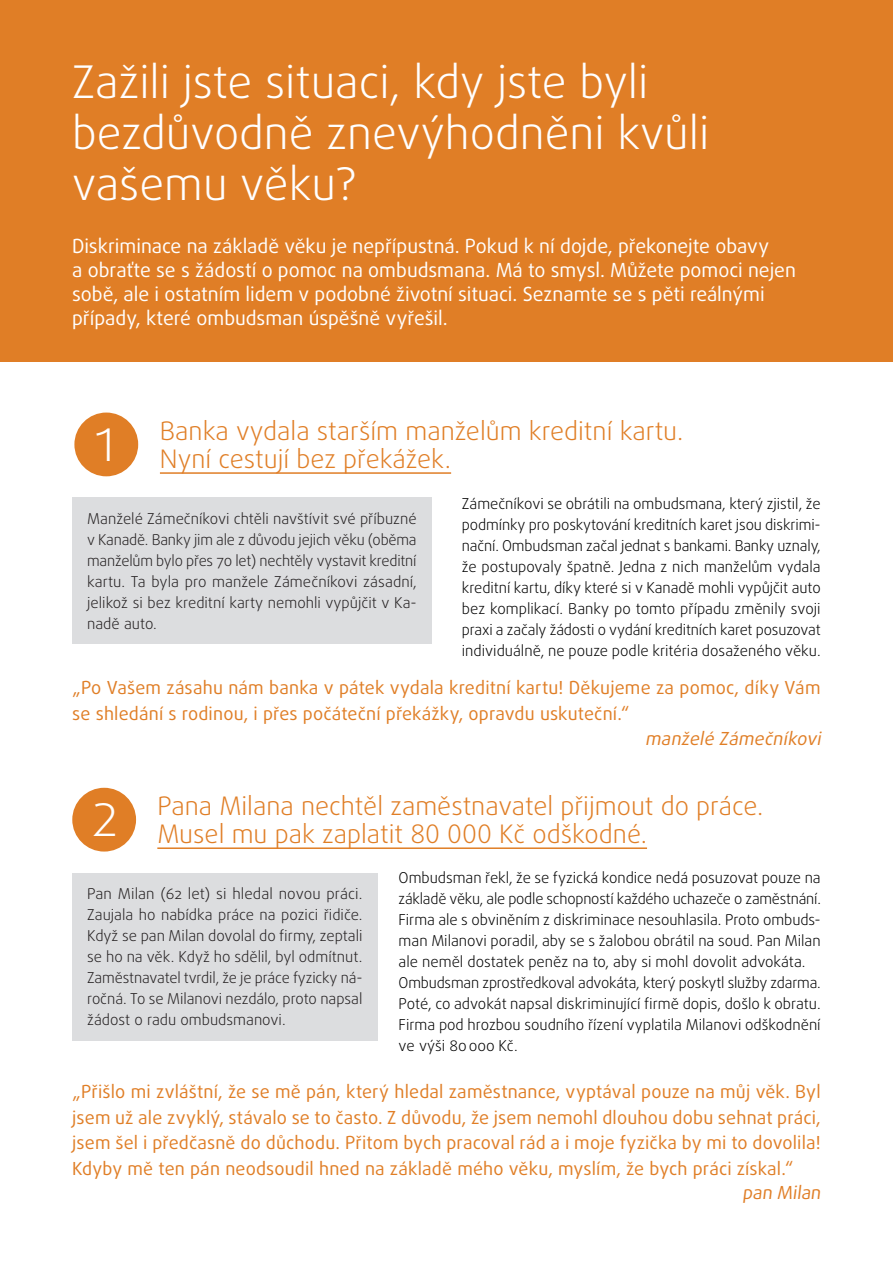
<style>
.page{position:relative;width:893px;height:1263px;background:#fff}
.page>*{position:absolute;margin:0;border:0;box-sizing:border-box;transform-origin:0 0}
.Nadpis_2{font:300 45px/51px "Daxline Pro";color:#fff}
.chleba_CZ{font:300 45px "Daxline Pro";color:#fff}
.X__Nadpis_3{font:300 25.5px/28.5px "Daxline Pro";color:#e07e26}
.chleba_CZ-2{font:19.5px/24px "Daxline Pro";color:#fff}
.Nadpis_4{font:18px/25.5px "Daxline Pro";letter-spacing:.01em;color:#e07e26}
.Nadpis_4-2{font:italic 18px "Daxline Pro";color:#e07e26}
.chleba_CZ-3{font:300 15px/21px "Daxline Pro";color:#000;text-align:justify}
.chleba_CZ_odrazky_ZE{font:300 15px/21px "Daxline Pro";color:#231f20;text-align:justify}
</style>
<div class="page">
<div style="left:0;top:0;width:893px;height:361px;background:#e07e26"></div>
<div style="left:72px;top:498px;width:360px;height:146px;background:#dcdddf"></div>
<div style="left:74px;top:413px;width:64px;height:63px;background:#e07e26;border-radius:50%"></div>
<hr style="left:160px;top:472px;width:291px;height:2px;background:#e07e26">
<hr style="left:157px;top:847px;width:490px;height:2px;background:#e07e26">
<div style="left:72px;top:873px;width:305px;height:167px;background:#dcdddf"></div>
<div style="left:72px;top:788px;width:64px;height:63px;background:#e07e26;border-radius:50%"></div>
<p class="Nadpis_2" style="left:72px;top:57px;width:639px">Zažili jste situaci, kdy jste byli bezdůvodně znevýhodněni kvůli vašemu věku?</p>
<p class="chleba_CZ-2" style="left:72px;top:234px;width:725px">Diskriminace na základě věku je nepřípustná. Pokud k ní dojde, překonejte obavy<br>a obraťte se s žádostí o pomoc na ombudsmana. Má to smysl. Můžete pomoci nejen sobě, ale i ostatním lidem v podobné životní situaci. Seznamte se s pěti reálnými případy, které ombudsman úspěšně vyřešil.</p>
<p class="chleba_CZ" style="left:95px;top:415px;width:21px">1</p>
<p class="X__Nadpis_3" style="left:160px;top:416px;width:525px">Banka vydala starším manželům kreditní kartu.<br>Nyní cestují bez překážek.</p>
<p class="chleba_CZ_odrazky_ZE" style="left:87px;top:508px;width:331px">Manželé Zámečníkovi chtěli navštívit své příbuzné v Kanadě. Banky jim ale z důvodu jejich věku (oběma manželům bylo přes 70 let) nechtěly vystavit kreditní kartu. Ta byla pro manžele Zámečníkovi zásadní, jelikož si bez kreditní karty nemohli vypůjčit v Ka&shy;nadě auto.</p>
<p class="chleba_CZ-3" style="left:462px;top:493px;width:360px">Zámečníkovi se obrátili na ombudsmana, který zjistil, že podmínky pro poskytování kreditních karet jsou diskrimi&shy;nační. Ombudsman začal jednat s bankami. Banky uznaly, že postupovaly špatně. Jedna z nich manželům vydala kreditní kartu, díky které si v Kanadě mohli vypůjčit auto bez komplikací. Banky po tomto případu změnily svoji praxi a začaly žádosti o vydání kreditních karet posuzovat individuálně, ne pouze podle kritéria dosaženého věku.</p>
<p class="Nadpis_4" style="left:72px;top:675px;width:750px">„Po Vašem zásahu nám banka v pátek vydala kreditní kartu! Děkujeme za pomoc, díky Vám se shledání s rodinou, i přes počáteční překážky, opravdu uskuteční.“</p>
<p class="Nadpis_4-2" style="left:645px;top:727px;width:181px">manželé Zámečníkovi</p>
<p class="X__Nadpis_3" style="left:157px;top:791px;width:608px">Pana Milana nechtěl zaměstnavatel přijmout do práce.<br>Musel mu pak zaplatit 80 000 Kč odškodné.</p>
<p class="chleba_CZ_odrazky_ZE" style="left:87px;top:884px;width:277px">Pan Milan (62 let) si hledal novou práci.<br>Zaujala ho nabídka práce na pozici řidiče.<br>Když se pan Milan dovolal do firmy, zeptali se ho na věk. Když ho sdělil, byl odmítnut.<br>Zaměstnavatel tvrdil, že je práce fyzicky ná&shy;ročná. To se Milanovi nezdálo, proto napsal žádost o radu ombudsmanovi.</p>
<p class="chleba_CZ" style="left:93px;top:790px;width:27px">2</p>
<p class="chleba_CZ-3" style="left:399px;top:867px;width:424px">Ombudsman řekl, že se fyzická kondice nedá posuzovat pouze na základě věku, ale podle schopností každého uchazeče o zaměstnání.<br>Firma ale s obviněním z diskriminace nesouhlasila. Proto ombuds&shy;man Milanovi poradil, aby se s žalobou obrátil na soud. Pan Milan ale neměl dostatek peněz na to, aby si mohl dovolit advokáta.</p>
<p class="chleba_CZ-3" style="left:399px;top:972px;width:424px">Ombudsman zprostředkoval advokáta, který poskytl služby zdarma.<br>Poté, co advokát napsal diskriminující firmě dopis, došlo k obratu.<br>Firma pod hrozbou soudního řízení vyplatila Milanovi odškodnění ve výši 80000 Kč.</p>
<p class="Nadpis_4" style="left:72px;top:1079px;width:750px;text-align:justify">„Přišlo mi zvláštní, že se mě pán, který hledal zaměstnance, vyptával pouze na můj věk. Byl jsem už ale zvyklý, stávalo se to často. Z důvodu, že jsem nemohl dlouhou dobu sehnat práci, jsem šel i předčasně do důchodu. Přitom bych pracoval rád a i moje fyzička by mi to dovolila!<br>Kdyby mě ten pán neodsoudil hned na základě mého věku, myslím, že bych práci získal.“</p>
<p class="Nadpis_4" style="left:742px;top:1180px;width:83px">pan Milan</p>
</div>
